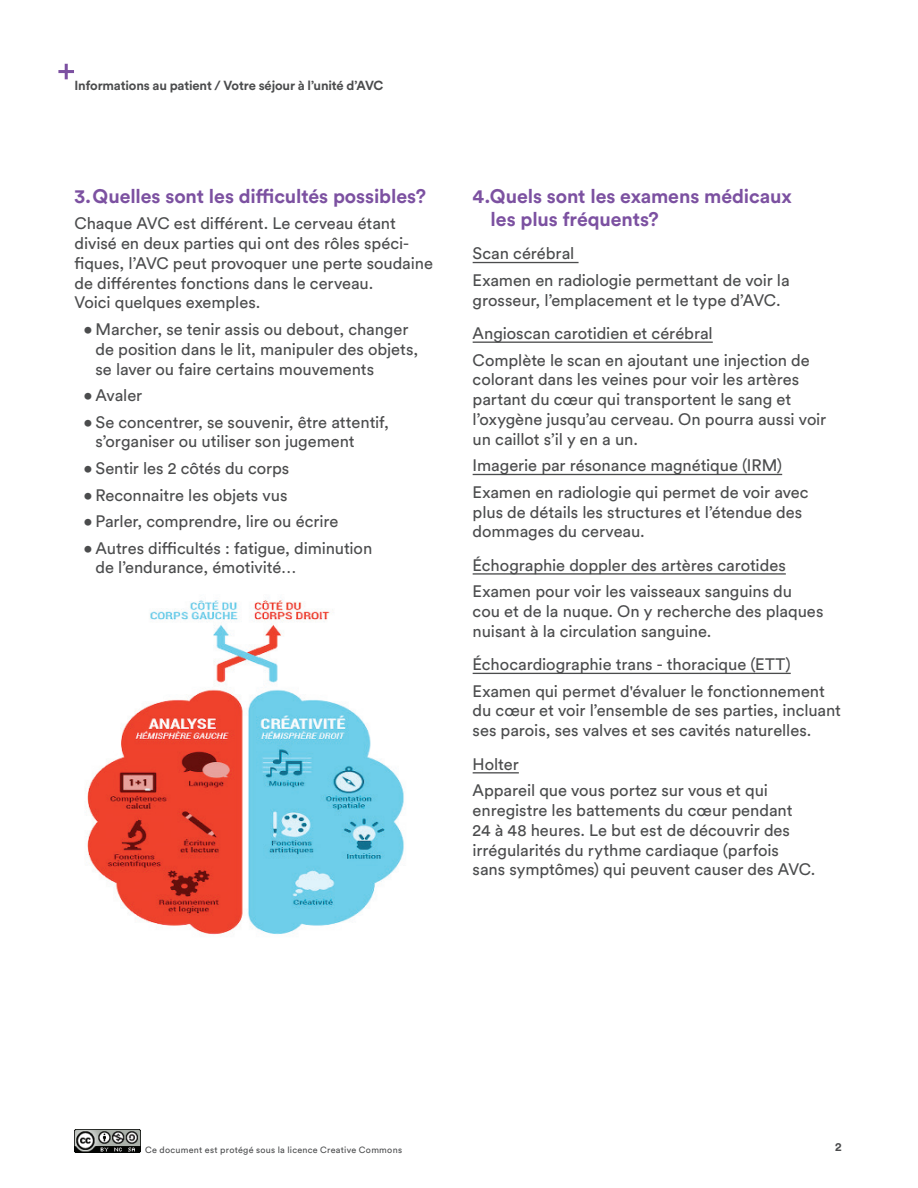
<style>
.page{position:relative;width:918px;height:1188px;background:#fff}
.page>*{position:absolute;margin:0;border:0;box-sizing:border-box;transform-origin:0 0}
.t1{font:700 19.5px/23.4px "Circular Std";letter-spacing:-.005em;color:#7c51a1}
.t2{font:16.5px/19.8px "Circular Std";letter-spacing:-.005em;color:#4b4c4d}
.t3{font:700 13.05px "Circular Std";letter-spacing:-.015em;color:#4b4c4d}
.t4{font:700 12px "Circular Std";color:#4b4c4d}
.t5{font:9px "Circular Std";letter-spacing:.03em;color:#4b4c4d}
</style>
<div class="page">
<svg style="left:58px;top:64px;width:16px;height:15px"></svg>
<img style="left:75px;top:1130px;width:66px;height:23px">
<hr style="left:473px;top:262px;width:106px;height:1px;background:#4b4c4d">
<hr style="left:473px;top:342px;width:240px;height:1px;background:#4b4c4d">
<hr style="left:473px;top:474px;width:309px;height:1px;background:#4b4c4d">
<hr style="left:473px;top:573px;width:313px;height:2px;background:#4b4c4d">
<hr style="left:473px;top:673px;width:318px;height:1px;background:#4b4c4d">
<hr style="left:473px;top:772px;width:46px;height:1px;background:#4b4c4d">
<img style="left:86px;top:599px;width:318px;height:336px">
<p class="t3" style="left:75px;top:77px;width:310px">Informations au patient / Votre séjour à l’unité d’AVC</p>
<p class="t1" style="left:75px;top:184px;width:353px">3.Quelles sont les difficultés possibles?</p>
<p class="t2" style="left:75px;top:213px;width:360px">Chaque AVC est différent. Le cerveau étant divisé en deux parties qui ont des rôles spéci&shy;fiques, l’AVC peut provoquer une perte soudaine de différentes fonctions dans le cerveau.<br>Voici quelques exemples.</p>
<p class="t2" style="left:96px;top:319px;width:324px;text-indent:-12px">• Marcher, se tenir assis ou debout, changer de position dans le lit, manipuler des objets, se laver ou faire certains mouvements</p>
<p class="t2" style="left:84px;top:385px;width:60px">• Avaler</p>
<p class="t2" style="left:96px;top:412px;width:295px;text-indent:-12px">• Se concentrer, se souvenir, être attentif, s’organiser ou utiliser son jugement</p>
<p class="t2" style="left:84px;top:458px;width:207px">• Sentir les 2 côtés du corps</p>
<p class="t2" style="left:84px;top:485px;width:206px">• Reconnaitre les objets vus</p>
<p class="t2" style="left:83px;top:511px;width:256px">• Parler, comprendre, lire ou écrire</p>
<p class="t2" style="left:95px;top:538px;width:278px;text-indent:-12px">• Autres difficultés : fatigue, diminution de l’endurance, émotivité…</p>
<p class="t1" style="left:491px;top:184px;width:303px;text-indent:-18px">4.Quels sont les examens médicaux les plus fréquents?</p>
<p class="t2" style="left:473px;top:240px;width:318px;line-height:26.5px">Scan cérébral<br>Examen en radiologie permettant de voir la</p>
<p class="t2" style="left:473px;top:283px;width:310px;line-height:33.3px">grosseur, l’emplacement et le type d’AVC.<br>Angioscan carotidien et cérébral</p>
<p class="t2" style="left:473px;top:350px;width:355px">Complète le scan en ajoutant une injection de colorant dans les veines pour voir les artères partant du cœur qui transportent le sang et l’oxygène jusqu’au cerveau. On pourra aussi voir un caillot s’il y en a un.</p>
<p class="t2" style="left:473px;top:452px;width:337px;line-height:26.5px">Imagerie par résonance magnétique (IRM)<br>Examen en radiologie qui permet de voir avec</p>
<p class="t2" style="left:473px;top:502px;width:331px">plus de détails les structures et l’étendue des dommages du cerveau.</p>
<p class="t2" style="left:473px;top:551px;width:321px;line-height:26.5px">Échographie doppler des artères carotides<br>Examen pour voir les vaisseaux sanguins du</p>
<p class="t2" style="left:473px;top:601px;width:352px">cou et de la nuque. On y recherche des plaques nuisant à la circulation sanguine.</p>
<p class="t2" style="left:473px;top:651px;width:354px;line-height:26.5px">Échocardiographie trans - thoracique (ETT)<br>Examen qui permet d'évaluer le fonctionnement</p>
<p class="t2" style="left:473px;top:701px;width:370px">du cœur et voir l’ensemble de ses parties, incluant ses parois, ses valves et ses cavités naturelles.</p>
<p class="t2" style="left:473px;top:750px;width:297px;line-height:26.5px">Holter<br>Appareil que vous portez sur vous et qui</p>
<p class="t2" style="left:473px;top:800px;width:344px">enregistre les battements du cœur pendant<br>24 à 48 heures. Le but est de découvrir des irrégularités du rythme cardiaque (parfois sans symptômes) qui peuvent causer des AVC.</p>
<p class="t5" style="left:145px;top:1144px;width:259px">Ce document est protégé sous la licence Creative Commons</p>
<p class="t4" style="left:835px;top:1139px;width:8px">2</p>
</div>
